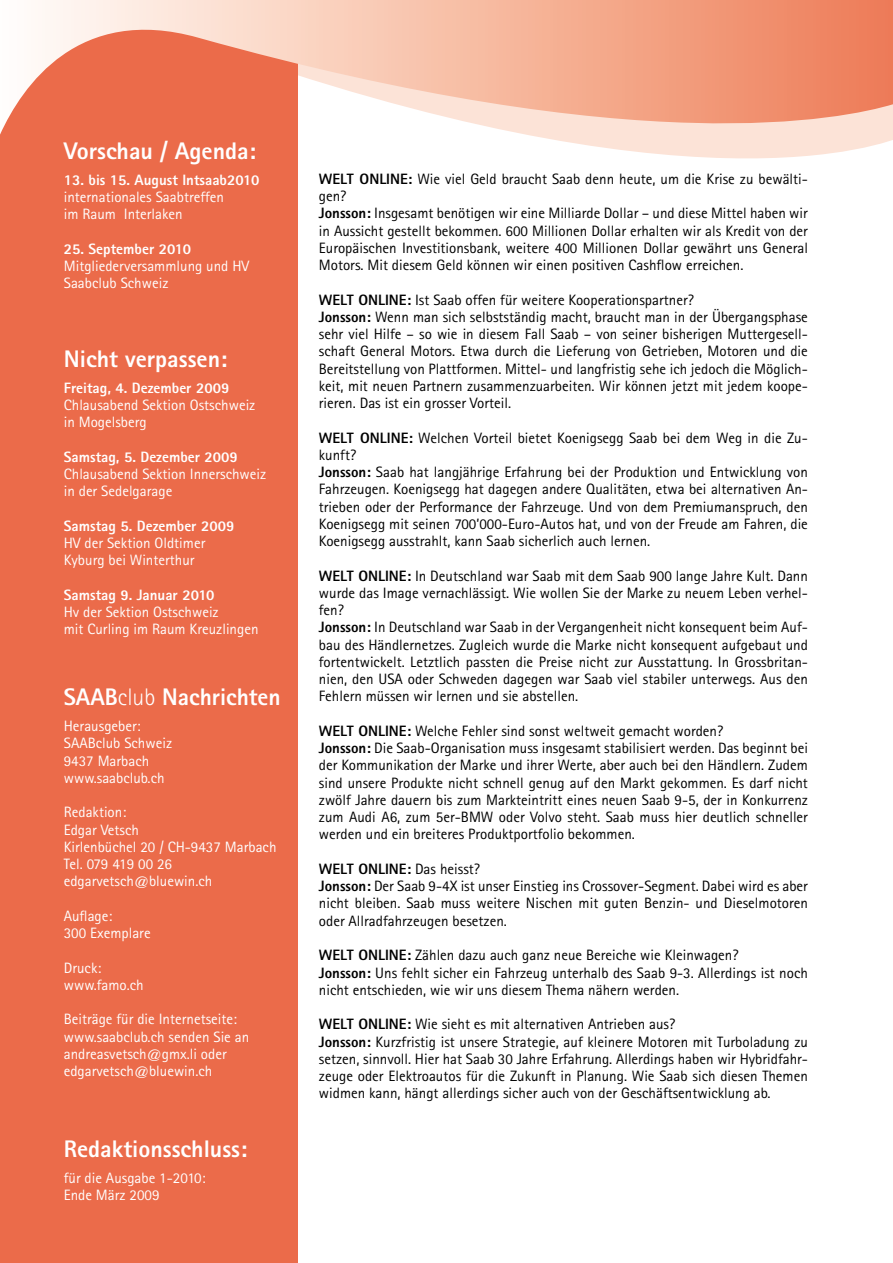
<style>
.page{position:relative;width:893px;height:1263px;background:#fff}
.page>*{position:absolute;margin:0;border:0;box-sizing:border-box;transform-origin:0 0}
.t1{font:800 24px "Rotis Sans Serif";color:#fff}
.t2{font:15px/17.2px "Rotis Sans Serif";color:#000}
.t3{font:15px/17.2px "Rotis Sans Serif";color:#fff}
.t4{font:800 15px "Rotis Sans Serif";color:#fff}
.s1{font-weight:300}
.s2{font-weight:800}
</style>
<div class="page">
<div style="left:0;top:7px;width:298px;height:1256px;background:#eb6b4a"></div>
<svg style="left:0;top:0;width:893px;height:159px"></svg>
<h1 class="t1" style="left:64px;top:135px;width:193px">Vorschau / Agenda:</h1>
<p class="t4" style="left:64px;top:170px;width:197px">13. bis 15. August Intsaab2010</p>
<p class="t3" style="left:64px;top:188px;width:162px">internationales Saabtreffen im Raum Interlaken</p>
<p class="t4" style="left:64px;top:239px;width:129px">25. September 2010</p>
<p class="t3" style="left:64px;top:257px;width:187px">Mitgliederversammlung und HV<br>Saabclub Schweiz</p>
<h1 class="t1" style="left:64px;top:343px;width:165px">Nicht verpassen:</h1>
<p class="t4" style="left:64px;top:378px;width:167px">Freitag, 4. Dezember 2009</p>
<p class="t3" style="left:64px;top:396px;width:193px">Chlausabend Sektion Ostschweiz in Mogelsberg</p>
<p class="t4" style="left:64px;top:447px;width:176px">Samstag, 5. Dezember 2009</p>
<p class="t3" style="left:64px;top:465px;width:204px">Chlausabend Sektion Innerschweiz in der Sedelgarage</p>
<p class="t4" style="left:64px;top:516px;width:172px">Samstag 5. Dezember 2009</p>
<p class="t3" style="left:64px;top:534px;width:143px">HV der Sektion Oldtimer<br>Kyburg bei Winterthur</p>
<p class="t4" style="left:64px;top:585px;width:152px">Samstag 9. Januar 2010</p>
<p class="t3" style="left:64px;top:603px;width:196px">Hv der Sektion Ostschweiz<br>mit Curling im Raum Kreuzlingen</p>
<h1 class="t1" style="left:64px;top:682px;width:218px">SAAB<span class="s1">club</span> Nachrichten</h1>
<p class="t3" style="left:64px;top:717px;width:110px">Herausgeber:<br>SAABclub Schweiz<br>9437 Marbach www.saabclub.ch</p>
<p class="t3" style="left:64px;top:803px;width:214px">Redaktion:<br>Edgar Vetsch<br>Kirlenbüchel 20 / CH-9437 Marbach<br>Tel. 079 419 00 26 edgarvetsch@bluewin.ch</p>
<p class="t3" style="left:64px;top:907px;width:88px">Auflage:<br>300 Exemplare</p>
<p class="t3" style="left:64px;top:959px;width:81px">Druck: www.famo.ch</p>
<p class="t3" style="left:64px;top:1010px;width:187px">Beiträge für die Internetseite: www.saabclub.ch senden Sie an andreasvetsch@gmx.li oder edgarvetsch@bluewin.ch</p>
<h1 class="t1" style="left:64px;top:1134px;width:185px">Redaktionsschluss:</h1>
<p class="t3" style="left:64px;top:1169px;width:143px">für die Ausgabe 1-2010:<br>Ende März 2009</p>
<p class="t2" style="left:319px;top:170px;width:491px"><span class="s2">WELT ONLINE:</span> Wie viel Geld braucht Saab denn heute, um die Krise zu bewälti&shy;gen?<br><span class="s2">Jonsson:</span> Insgesamt benötigen wir eine Milliarde Dollar – und diese Mittel haben wir in Aussicht gestellt bekommen. 600 Millionen Dollar erhalten wir als Kredit von der Europäischen Investitionsbank, weitere 400 Millionen Dollar gewährt uns General Motors. Mit diesem Geld können wir einen positiven Cashflow erreichen.</p>
<p class="t2" style="left:319px;top:291px;width:490px"><span class="s2">WELT ONLINE:</span> Ist Saab offen für weitere Kooperationspartner?<br><span class="s2">Jonsson:</span> Wenn man sich selbstständig macht, braucht man in der Übergangsphase sehr viel Hilfe – so wie in diesem Fall Saab – von seiner bisherigen Muttergesell&shy;schaft General Motors. Etwa durch die Lieferung von Getrieben, Motoren und die Bereitstellung von Plattformen. Mittel- und langfristig sehe ich jedoch die Möglich&shy;keit, mit neuen Partnern zusammenzuarbeiten. Wir können jetzt mit jedem koope&shy;rieren. Das ist ein grosser Vorteil.</p>
<p class="t2" style="left:319px;top:429px;width:490px"><span class="s2">WELT ONLINE:</span> Welchen Vorteil bietet Koenigsegg Saab bei dem Weg in die Zu&shy;kunft?<br><span class="s2">Jonsson:</span> Saab hat langjährige Erfahrung bei der Produktion und Entwicklung von Fahrzeugen. Koenigsegg hat dagegen andere Qualitäten, etwa bei alternativen An&shy;trieben oder der Performance der Fahrzeuge. Und von dem Premiumanspruch, den Koenigsegg mit seinen 700’000-Euro-Autos hat, und von der Freude am Fahren, die Koenigsegg ausstrahlt, kann Saab sicherlich auch lernen.</p>
<p class="t2" style="left:319px;top:567px;width:490px"><span class="s2">WELT ONLINE:</span> In Deutschland war Saab mit dem Saab 900 lange Jahre Kult. Dann wurde das Image vernachlässigt. Wie wollen Sie der Marke zu neuem Leben verhel&shy;fen?<br><span class="s2">Jonsson:</span> In Deutschland war Saab in der Vergangenheit nicht konsequent beim Auf&shy;bau des Händlernetzes. Zugleich wurde die Marke nicht konsequent aufgebaut und fortentwickelt. Letztlich passten die Preise nicht zur Ausstattung. In Grossbritan&shy;nien, den USA oder Schweden dagegen war Saab viel stabiler unterwegs. Aus den Fehlern müssen wir lernen und sie abstellen.</p>
<p class="t2" style="left:319px;top:722px;width:491px"><span class="s2">WELT ONLINE:</span> Welche Fehler sind sonst weltweit gemacht worden?<br><span class="s2">Jonsson:</span> Die Saab-Organisation muss insgesamt stabilisiert werden. Das beginnt bei der Kommunikation der Marke und ihrer Werte, aber auch bei den Händlern. Zudem sind unsere Produkte nicht schnell genug auf den Markt gekommen. Es darf nicht zwölf Jahre dauern bis zum Markteintritt eines neuen Saab 9-5, der in Konkurrenz zum Audi A6, zum 5er-BMW oder Volvo steht. Saab muss hier deutlich schneller werden und ein breiteres Produktportfolio bekommen.</p>
<p class="t2" style="left:319px;top:860px;width:491px"><span class="s2">WELT ONLINE:</span> Das heisst?<br><span class="s2">Jonsson:</span> Der Saab 9-4X ist unser Einstieg ins Crossover-Segment. Dabei wird es aber nicht bleiben. Saab muss weitere Nischen mit guten Benzin- und Dieselmotoren oder Allradfahrzeugen besetzen.</p>
<p class="t2" style="left:319px;top:946px;width:490px"><span class="s2">WELT ONLINE:</span> Zählen dazu auch ganz neue Bereiche wie Kleinwagen?<br><span class="s2">Jonsson:</span> Uns fehlt sicher ein Fahrzeug unterhalb des Saab 9-3. Allerdings ist noch nicht entschieden, wie wir uns diesem Thema nähern werden.</p>
<p class="t2" style="left:319px;top:1015px;width:491px"><span class="s2">WELT ONLINE:</span> Wie sieht es mit alternativen Antrieben aus?<br><span class="s2">Jonsson:</span> Kurzfristig ist unsere Strategie, auf kleinere Motoren mit Turboladung zu setzen, sinnvoll. Hier hat Saab 30 Jahre Erfahrung. Allerdings haben wir Hybridfahr&shy;zeuge oder Elektroautos für die Zukunft in Planung. Wie Saab sich diesen Themen widmen kann, hängt allerdings sicher auch von der Geschäftsentwicklung ab.</p>
</div>
